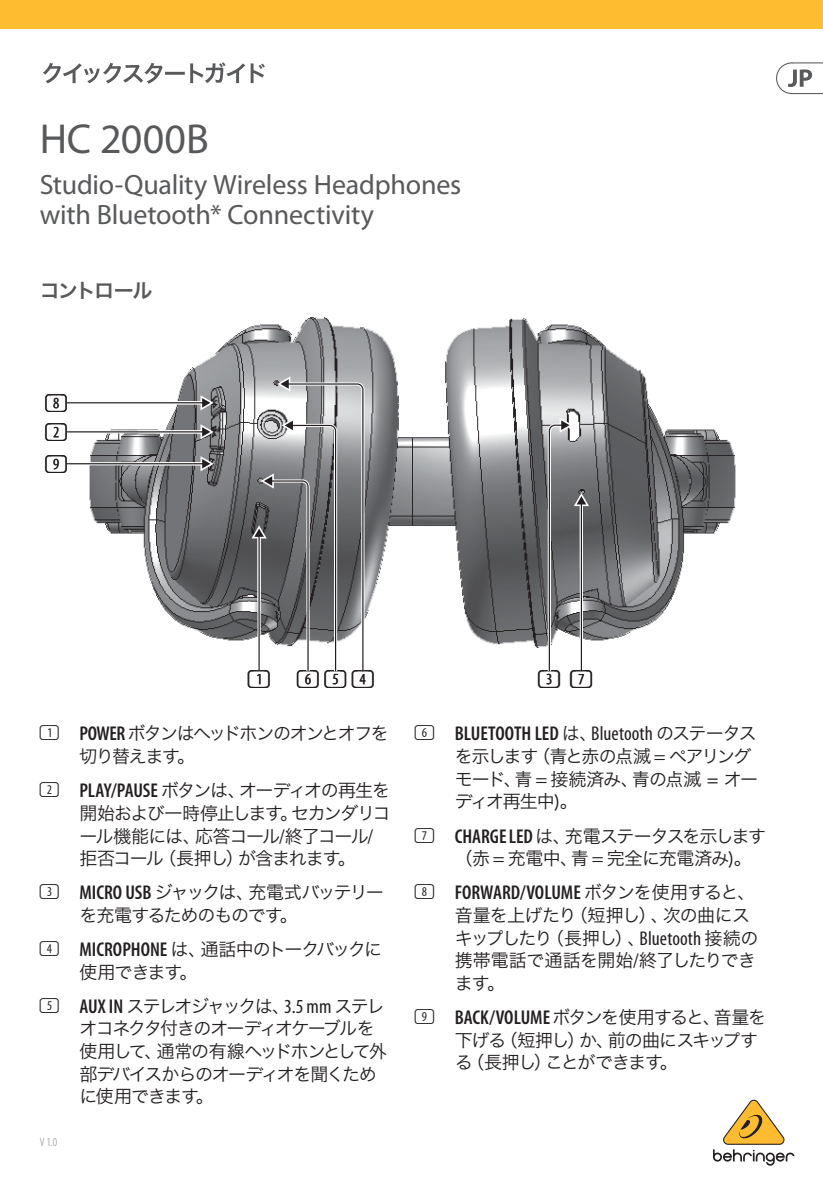
<style>
.page{position:relative;width:823px;height:1191px;background:#fff}
.page>*{position:absolute;margin:0;border:0;box-sizing:border-box;transform-origin:0 0}
.CVR_-_Product_Model{font:42px "Myriad Pro";color:#58595b}
.CVR_-_Subhead{font:28px/30px "Myriad Pro";letter-spacing:-.01em;color:#58595b}
.t1{font:24px/31.8px "SQF Round Cond 1 D V1";color:#231f20}
.t2{font:600 condensed 20px "Myriad Pro";letter-spacing:-.005em;color:#231f20}
.STEPs{font:20px "Hira Kaku Pro W6";letter-spacing:-.08em;color:#58595b}
.t3{font:18px/22.6px "Hira Kaku Pro W3";letter-spacing:-.07em;color:#231f20}
.t4{font:18px/22.6px "Hira Kaku Pro W3";letter-spacing:-.095em;color:#231f20}
.t5{font:18px/22.6px "Hira Kaku Pro W3";letter-spacing:-.035em;color:#231f20}
.t6{font:18px/22.6px "Hira Kaku Pro W3";letter-spacing:-.05em;color:#231f20}
.CVR_-_Item_Num{font:300 condensed 12px "Myriad Pro";color:#808285}
.s1{font-family:"SQF Round Cond 1 D V1";font-size:20px}
.s2{font-family:"Myriad Pro";font-weight:600;font-stretch:condensed;font-size:20px}
.s3{font-family:"Myriad Pro";font-stretch:condensed;font-size:20px}
.s4{font-family:"SQF Round Cond 1 D V1";font-weight:400;font-stretch:normal}
.s5{font-family:"Hira Kaku Pro W3";font-weight:400;font-stretch:normal;font-size:18px}
.s6{font-weight:400}
</style>
<div class="page">
<svg style="left:776px;top:62px;width:46px;height:33px"></svg>
<img style="left:89px;top:317px;width:646px;height:330px">
<hr style="left:67px;top:401px;width:136px;height:3px;background:#fff">
<hr style="left:67px;top:430px;width:136px;height:3px;background:#fff">
<hr style="left:67px;top:462px;width:136px;height:3px;background:#fff">
<svg style="left:249px;top:374px;width:117px;height:298px"></svg>
<svg style="left:545px;top:415px;width:46px;height:257px"></svg>
<hr style="left:67px;top:402px;width:136px;height:1px;background:#231f20">
<svg style="left:197px;top:394px;width:20px;height:19px"></svg>
<hr style="left:67px;top:431px;width:136px;height:1px;background:#231f20">
<svg style="left:197px;top:423px;width:20px;height:19px"></svg>
<hr style="left:67px;top:463px;width:136px;height:1px;background:#231f20">
<svg style="left:197px;top:454px;width:20px;height:20px"></svg>
<svg style="left:43px;top:62px;width:222px;height:22px"></svg>
<div style="left:0;top:0;width:822px;height:28px;background:#febc30"></div>
<svg style="left:713px;top:1099px;width:81px;height:66px"></svg>
<p class="CVR_-_Product_Model" style="left:40px;top:113px;width:170px">HC 2000B</p>
<p class="CVR_-_Subhead" style="left:40px;top:169px;width:423px">Studio-Quality Wireless Headphones with Bluetooth* Connectivity</p>
<p class="STEPs" style="left:40px;top:272px;width:114px">コントロール</p>
<p class="t1" style="left:45px;top:388px;width:23px">(8)</p>
<p class="t1" style="left:45px;top:417px;width:23px">(2) (9)</p>
<p class="t1" style="left:248px;top:664px;width:127px">(1) (6) (5) (4)</p>
<p class="t1" style="left:538px;top:664px;width:55px">(3) (7)</p>
<p class="t3" style="left:79px;top:721px;width:311px;text-indent:-40px"><span class="s1">(1)</span> <span class="s2">POWER</span> ボタンはヘッドホンのオンとオフを切り替えます。</p>
<p class="t3" style="left:79px;top:777px;width:312px;text-indent:-40px"><span class="s1">(2)</span> <span class="s2">PLAY/PAUSE</span> ボタンは、オーディオの再生を開始および一時停止します。セカンダリコール機能には、応答コール<span class="s3">/</span>終了コール<span class="s3">/</span>拒否コール（長押し）が含まれます。</p>
<p class="t3" style="left:79px;top:880px;width:306px;text-indent:-40px"><span class="s1">(3)</span> <span class="s2">MICRO USB</span> ジャックは、充電式バッテリーを充電するためのものです。</p>
<p class="t3" style="left:79px;top:936px;width:304px;text-indent:-40px"><span class="s1">(4)</span> <span class="s2">MICROPHONE</span> は、通話中のトークバックに使用できます。</p>
<p class="t4" style="left:79px;top:993px;width:308px;text-indent:-40px"><span class="s1">(5)</span> <span class="s2">AUX IN</span> ステレオジャックは、<span class="s3">3.5 mm</span> ステレオコネクタ付きのオーディオケーブルを使用して、通常の有線ヘッドホンとして外部デバイスからのオーディオを聞くために使用できます。</p>
<p class="CVR_-_Item_Num" style="left:40px;top:1135px;width:19px">V 1.0</p>
<p class="t2" style="left:415px;top:723px;width:343px"><span class="s4">(6)</span> BLUETOOTH LED <span class="s5">は、</span><span class="s6">Bluetooth</span> <span class="s5">のステータス</span></p>
<p class="t3" style="left:454px;top:743px;width:304px">を示します（青と赤の点滅 <span class="s3">=</span> ペアリングモード、青 <span class="s3">=</span> 接続済み、青の点滅 = オーディオ再生中)。</p>
<p class="t6" style="left:454px;top:823px;width:313px;text-indent:-40px"><span class="s1">(7)</span> <span class="s2">CHARGE LED</span>は、充電ステータスを示します（赤 <span class="s3">=</span> 充電中、青 <span class="s3">=</span> 完全に充電済み)。</p>
<p class="t2" style="left:415px;top:881px;width:342px"><span class="s4">(8)</span> FORWARD/VOLUME <span class="s5">ボタンを使用すると、</span></p>
<p class="t5" style="left:454px;top:902px;width:305px">音量を上げたり（短押し）、次の曲にスキップしたり（長押し）、<span class="s3">Bluetooth</span> 接続の携帯電話で通話を開始<span class="s3">/</span>終了したりできます。</p>
<p class="t3" style="left:454px;top:1004px;width:313px;text-indent:-40px"><span class="s1">(9)</span> <span class="s2">BACK/VOLUME</span>ボタンを使用すると、音量を下げる（短押し）か、前の曲にスキップする（長押し）ことができます。</p>
</div>
